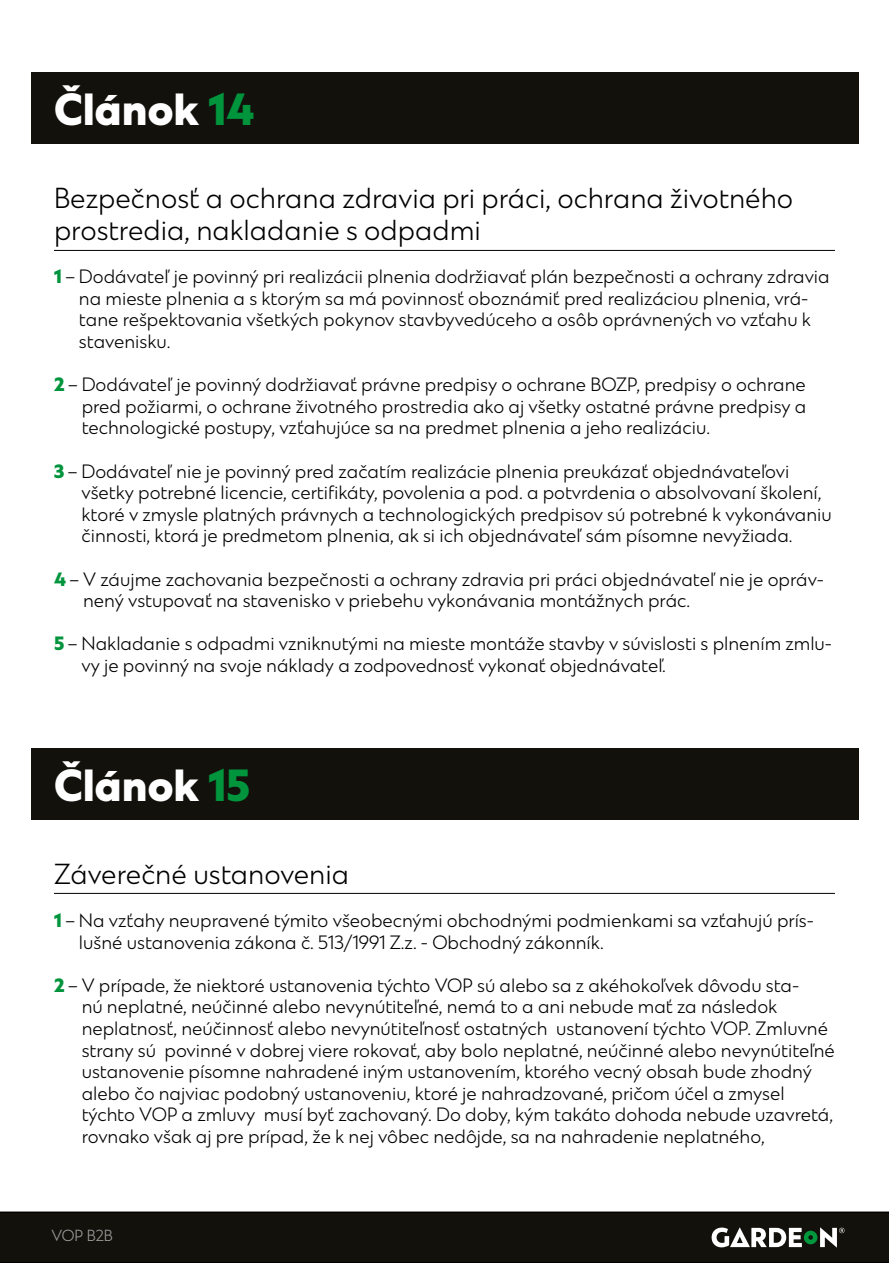
<style>
.page{position:relative;width:889px;height:1263px;background:#fff}
.page>*{position:absolute;margin:0;border:0;box-sizing:border-box;transform-origin:0 0}
.t1{font:800 42px "Ekster";color:#fff}
.t2{font:300 27px/32.4px "Ekster";color:#000}
.t3{font:300 18px/21.6px "Ekster";color:#000}
.t4{font:300 15px "Ekster";color:#9d9d9c}
.s1{color:#00943c}
.s2{font-weight:800;color:#00943c}
</style>
<div class="page">
<div style="left:0;top:1211px;width:889px;height:52px;background:#12110c"></div>
<svg style="left:711px;top:1227px;width:133px;height:21px"></svg>
<div style="left:31px;top:72px;width:827px;height:72px;background:#12110c"></div>
<hr style="left:54px;top:250px;width:781px;height:1px;background:#000">
<div style="left:31px;top:748px;width:827px;height:72px;background:#12110c"></div>
<hr style="left:54px;top:893px;width:781px;height:1px;background:#000">
<h1 class="t1" style="left:54px;top:83px;width:202px">Článok <span class="s1">14</span></h1>
<h2 class="t2" style="left:54px;top:183px;width:741px">Bezpečnosť a ochrana zdravia pri práci, ochrana životného prostredia, nakladanie s odpadmi</h2>
<p class="t3" style="left:79px;top:267px;width:752px;text-indent:-25px"><span class="s2">1</span> – Dodávateľ je povinný pri realizácii plnenia dodržiavať plán bezpečnosti a ochrany zdravia na mieste plnenia a s ktorým sa má povinnosť oboznámiť pred realizáciou plnenia, vrá&shy;tane rešpektovania všetkých pokynov stavbyvedúceho a osôb oprávnených vo vzťahu k stavenisku.</p>
<p class="t3" style="left:82px;top:375px;width:726px;text-align:justify;text-indent:-28px"><span class="s2">2</span> – Dodávateľ je povinný dodržiavať právne predpisy o ochrane BOZP, predpisy o ochrane pred požiarmi, o ochrane životného prostredia ako aj všetky ostatné právne predpisy a technologické postupy, vzťahujúce sa na predmet plnenia a jeho realizáciu.</p>
<p class="t3" style="left:81px;top:461px;width:752px;text-indent:-27px"><span class="s2">3</span> – Dodávateľ nie je povinný pred začatím realizácie plnenia preukázať objednávateľovi všetky potrebné licencie, certifikáty, povolenia a pod. a potvrdenia o absolvovaní školení, ktoré v zmysle platných právnych a technologických predpisov sú potrebné k vykonávaniu činnosti, ktorá je predmetom plnenia, ak si ich objednávateľ sám písomne nevyžiada.</p>
<p class="t3" style="left:83px;top:569px;width:742px;text-indent:-29px"><span class="s2">4</span> – V záujme zachovania bezpečnosti a ochrany zdravia pri práci objednávateľ nie je opráv&shy;nený vstupovať na stavenisko v priebehu vykonávania montážnych prác.</p>
<p class="t3" style="left:81px;top:634px;width:752px;text-indent:-27px"><span class="s2">5</span> – Nakladanie s odpadmi vzniknutými na mieste montáže stavby v súvislosti s plnením zmlu&shy;vy je povinný na svoje náklady a zodpovednosť vykonať objednávateľ.</p>
<h1 class="t1" style="left:54px;top:759px;width:198px">Článok <span class="s1">15</span></h1>
<h2 class="t2" style="left:54px;top:859px;width:297px">Záverečné ustanovenia</h2>
<p class="t3" style="left:79px;top:910px;width:736px;text-indent:-25px"><span class="s2">1</span> – Na vzťahy neupravené týmito všeobecnými obchodnými podmienkami sa vzťahujú prís&shy;lušné ustanovenia zákona č. 513/1991 Z.z. - Obchodný zákonník.</p>
<p class="t3" style="left:82px;top:975px;width:754px;text-indent:-28px"><span class="s2">2</span> – V prípade, že niektoré ustanovenia týchto VOP sú alebo sa z akéhokoľvek dôvodu sta-<br>nú neplatné, neúčinné alebo nevynútiteľné, nemá to a ani nebude mať za následok neplatnosť, neúčinnosť alebo nevynútiteľnosť ostatných ustanovení týchto VOP. Zmluvné strany sú povinné v dobrej viere rokovať, aby bolo neplatné, neúčinné alebo nevynútiteľné ustanovenie písomne nahradené iným ustanovením, ktorého vecný obsah bude zhodný alebo čo najviac podobný ustanoveniu, ktoré je nahradzované, pričom účel a zmysel týchto VOP a zmluvy musí byť zachovaný. Do doby, kým takáto dohoda nebude uzavretá, rovnako však aj pre prípad, že k nej vôbec nedôjde, sa na nahradenie neplatného,</p>
<p class="t4" style="left:51px;top:1227px;width:63px">VOP B2B</p>
</div>
